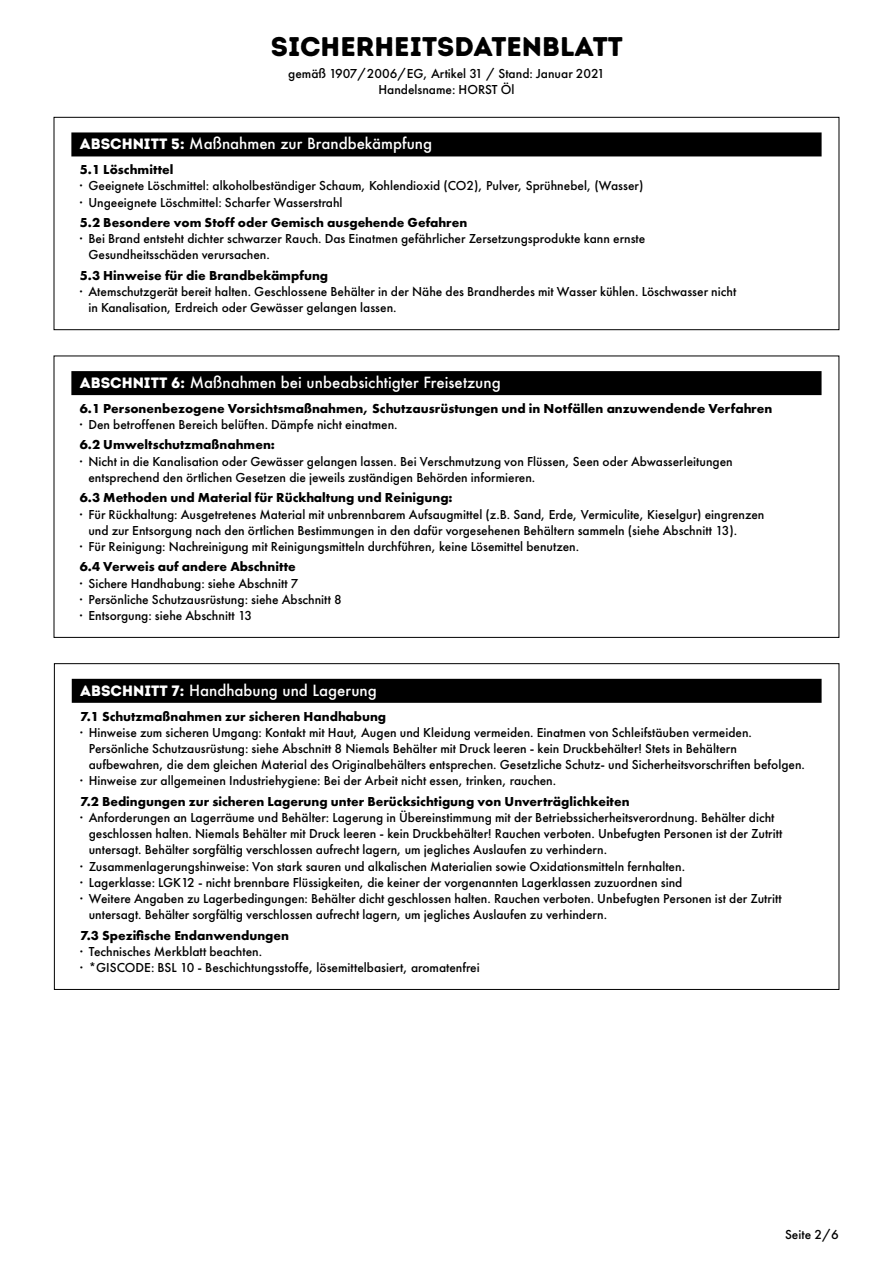
<style>
.page{position:relative;width:893px;height:1263px;background:#fff}
.page>*{position:absolute;margin:0;border:0;box-sizing:border-box;transform-origin:0 0}
.t1{font:27px "Intro Rust Base";color:#000}
.t2{font:500 15px "Futura";color:#fff}
.t3{font:500 13.5px/16.2px "Futura PT";color:#000}
.t4{font:700 13.5px "Futura PT";color:#000}
.s1{font-family:"Intro Rust Base";font-weight:400}
</style>
<div class="page">
<div style="left:72px;top:679px;width:750px;height:24px;background:#000"></div>
<div style="left:71px;top:371px;width:750px;height:24px;background:#000"></div>
<div style="left:71px;top:132px;width:751px;height:24px;background:#000"></div>
<div style="left:54px;top:117px;width:785px;height:213px;border:1px solid #000"></div>
<h1 class="t1" style="left:271px;top:30px;width:354px">SICHERHEITSDATENBLATT</h1>
<p class="t3" style="left:288px;top:65px;width:318px;text-align:center">gemäß 1907/2006/EG, Artikel 31 / Stand: Januar 2021<br>Handelsname: HORST Öl</p>
<p class="t2" style="left:80px;top:134px;width:354px"><span class="s1">ABSCHNITT 5:</span> Maßnahmen zur Brandbekämpfung</p>
<p class="t4" style="left:80px;top:161px;width:95px">5.1 Löschmittel</p>
<p class="t3" style="left:80px;top:178px;width:565px">· Geeignete Löschmittel: alkoholbeständiger Schaum, Kohlendioxid (CO2), Pulver, Sprühnebel, (Wasser) · Ungeeignete Löschmittel: Scharfer Wasserstrahl</p>
<p class="t4" style="left:80px;top:214px;width:389px">5.2 Besondere vom Stoff oder Gemisch ausgehende Gefahren</p>
<p class="t3" style="left:88px;top:231px;width:558px;text-indent:-9px">· Bei Brand entsteht dichter schwarzer Rauch. Das Einatmen gefährlicher Zersetzungsprodukte kann ernste<br>Gesundheitsschäden verursachen.</p>
<p class="t4" style="left:80px;top:267px;width:250px">5.3 Hinweise für die Brandbekämpfung</p>
<p class="t3" style="left:88px;top:283px;width:649px;text-indent:-9px">· Atemschutzgerät bereit halten. Geschlossene Behälter in der Nähe des Brandherdes mit Wasser kühlen. Löschwasser nicht in Kanalisation, Erdreich oder Gewässer gelangen lassen.</p>
<p class="t2" style="left:80px;top:372px;width:422px"><span class="s1">ABSCHNITT 6:</span> Maßnahmen bei unbeabsichtigter Freisetzung</p>
<p class="t4" style="left:80px;top:400px;width:694px">6.1 Personenbezogene Vorsichtsmaßnahmen, Schutzausrüstungen und in Notfällen anzuwendende Verfahren</p>
<p class="t3" style="left:80px;top:416px;width:319px">· Den betroffenen Bereich belüften. Dämpfe nicht einatmen.</p>
<p class="t4" style="left:80px;top:436px;width:197px">6.2 Umweltschutzmaßnahmen:</p>
<p class="t3" style="left:88px;top:453px;width:646px;text-indent:-9px">· Nicht in die Kanalisation oder Gewässer gelangen lassen. Bei Verschmutzung von Flüssen, Seen oder Abwasserleitungen entsprechend den örtlichen Gesetzen die jeweils zuständigen Behörden informieren.</p>
<p class="t4" style="left:80px;top:489px;width:374px">6.3 Methoden und Material für Rückhaltung und Reinigung:</p>
<p class="t3" style="left:80px;top:506px;width:686px">· Für Rückhaltung: Ausgetretenes Material mit unbrennbarem Aufsaugmittel (z.B. Sand, Erde, Vermiculite, Kieselgur) eingrenzen</p>
<p class="t3" style="left:88px;top:522px;width:650px">und zur Entsorgung nach den örtlichen Bestimmungen in den dafür vorgesehenen Behältern sammeln (siehe Abschnitt 13).</p>
<p class="t3" style="left:80px;top:538px;width:501px">· Für Reinigung: Nachreinigung mit Reinigungsmitteln durchführen, keine Lösemittel benutzen.</p>
<p class="t4" style="left:80px;top:558px;width:218px">6.4 Verweis auf andere Abschnitte</p>
<p class="t3" style="left:80px;top:575px;width:264px">· Sichere Handhabung: siehe Abschnitt 7<br>· Persönliche Schutzausrüstung: siehe Abschnitt 8 · Entsorgung: siehe Abschnitt 13</p>
<p class="t2" style="left:80px;top:680px;width:298px"><span class="s1">ABSCHNITT 7:</span> Handhabung und Lagerung</p>
<p class="t4" style="left:80px;top:707px;width:307px">7.1 Schutzmaßnahmen zur sicheren Handhabung</p>
<p class="t3" style="left:80px;top:724px;width:673px">· Hinweise zum sicheren Umgang: Kontakt mit Haut, Augen und Kleidung vermeiden. Einatmen von Schleifstäuben vermeiden.</p>
<p class="t3" style="left:89px;top:740px;width:650px">Persönliche Schutzausrüstung: siehe Abschnitt 8 Niemals Behälter mit Druck leeren - kein Druckbehälter! Stets in Behältern</p>
<p class="t3" style="left:89px;top:756px;width:718px">aufbewahren, die dem gleichen Material des Originalbehälters entsprechen. Gesetzliche Schutz- und Sicherheitsvorschriften befolgen.</p>
<p class="t3" style="left:80px;top:773px;width:477px">· Hinweise zur allgemeinen Industriehygiene: Bei der Arbeit nicht essen, trinken, rauchen.</p>
<p class="t4" style="left:80px;top:792px;width:551px">7.2 Bedingungen zur sicheren Lagerung unter Berücksichtigung von Unverträglichkeiten</p>
<p class="t3" style="left:80px;top:809px;width:696px">· Anforderungen an Lagerräume und Behälter: Lagerung in Übereinstimmung mit der Betriebssicherheitsverordnung. Behälter dicht</p>
<p class="t3" style="left:89px;top:826px;width:695px">geschlossen halten. Niemals Behälter mit Druck leeren - kein Druckbehälter! Rauchen verboten. Unbefugten Personen ist der Zutritt</p>
<p class="t3" style="left:89px;top:842px;width:520px">untersagt. Behälter sorgfältig verschlossen aufrecht lagern, um jegliches Auslaufen zu verhindern.</p>
<p class="t3" style="left:80px;top:858px;width:606px">· Zusammenlagerungshinweise: Von stark sauren und alkalischen Materialien sowie Oxidationsmitteln fernhalten.</p>
<p class="t3" style="left:80px;top:874px;width:604px">· Lagerklasse: LGK12 - nicht brennbare Flüssigkeiten, die keiner der vorgenannten Lagerklassen zuzuordnen sind</p>
<p class="t3" style="left:80px;top:890px;width:703px">· Weitere Angaben zu Lagerbedingungen: Behälter dicht geschlossen halten. Rauchen verboten. Unbefugten Personen ist der Zutritt</p>
<p class="t3" style="left:89px;top:907px;width:520px">untersagt. Behälter sorgfältig verschlossen aufrecht lagern, um jegliches Auslaufen zu verhindern.</p>
<p class="t4" style="left:80px;top:926px;width:210px">7.3 Spezifische Endanwendungen</p>
<p class="t3" style="left:80px;top:943px;width:401px">· Technisches Merkblatt beachten.<br>· *GISCODE: BSL 10 - Beschichtungsstoffe, lösemittelbasiert, aromatenfrei</p>
<p class="t3" style="left:785px;top:1227px;width:55px">Seite 2/6</p>
</div>
